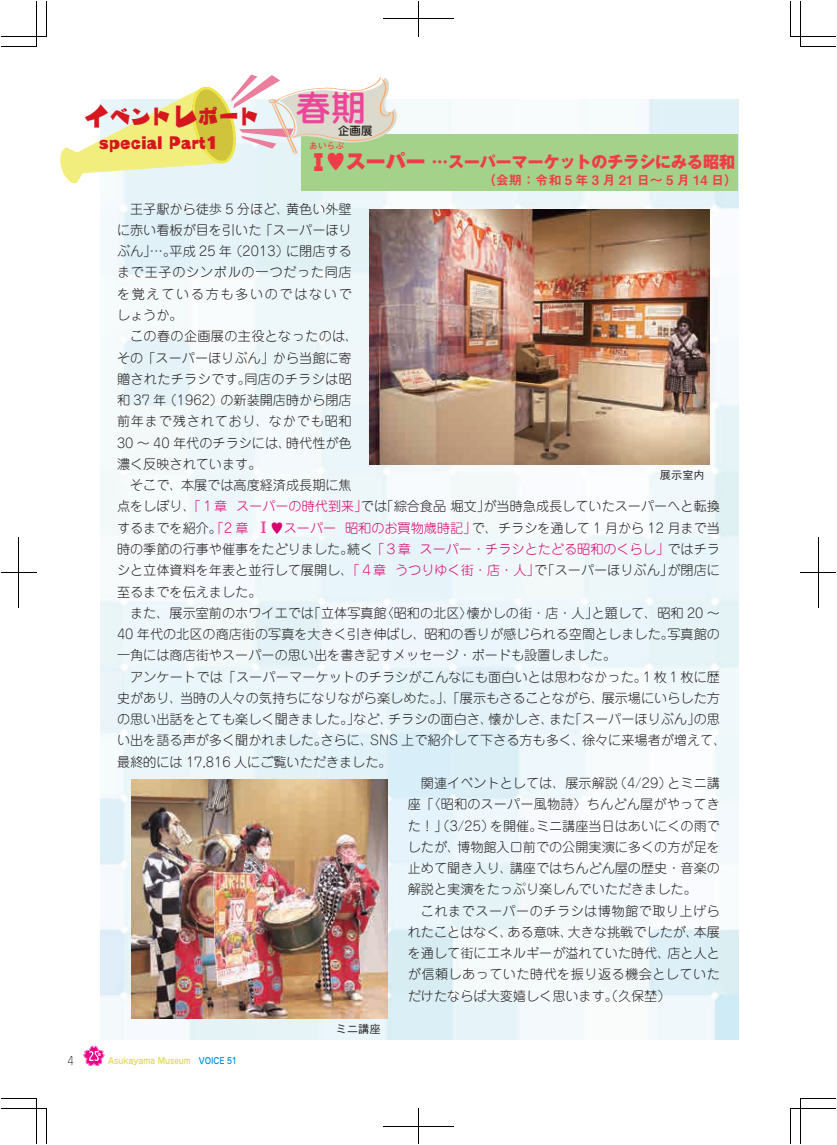
<style>
.page{position:relative;width:837px;height:1145px;background:#fff}
.page>*{position:absolute;margin:0;border:0;box-sizing:border-box;transform-origin:0 0}
.t1{font:500 35px "Jun 34 Pro";color:#ed4599}
.t2{font:20px "Rowdy CID EB";letter-spacing:.025em;color:#d7171f}
.t3{font:600 17.25px "Baskerville";color:#ed4599;scale:.87 1}
.t4{font:800 16.25px "Gothic MB101 Pro";color:#ee3d49}
.t5{font:16.25px "Rowdy CID EB";color:#d7171f}
.t6{font:300 13.12px "Jun 101 Pro";color:#231f20}
.t7{font:300 13.12px "Jun 101 Pro";letter-spacing:.035em;color:#231f20}
.t8{font:300 13.12px "Jun 101 Pro";letter-spacing:.025em;color:#231f20}
.t9{font:13.12px "Midashi Go Pro MB31";letter-spacing:.25em;color:#ee3d49}
.t10{font:300 13.12px "Jun 101 Pro";letter-spacing:.055em;color:#231f20}
.t11{font:300 13.12px "Jun 101 Pro";letter-spacing:.06em;color:#231f20}
.t12{font:300 13.12px "Jun 101 Pro";letter-spacing:.125em;color:#231f20}
.t13{font:500 11.38px "Jun 34 Pro";color:#231f20}
.t14{font:11.25px "DFHS Gothic Std W3";color:#231f20}
.t15{font:300 11.25px "Jun 101 Pro";color:#231f20;scale:.9 1}
.t16{font:500 8.75px "Jun 34 Pro";color:#e0d84c;scale:.9 1}
.t17{font:700 8.75px "Futo Go B101 Pro";color:#ee3d49}
.s1{font-size:26px}
.s2{font-family:"Blackoak Std";font-weight:400;font-size:23.75px}
.s3{font-weight:900;font-size:20px}
.s4{color:#d6026d}
.s5{color:#008fd5}
</style>
<div class="page">
<img style="left:100px;top:502px;width:510px;height:537px">
<img style="left:100px;top:100px;width:638px;height:402px">
<div style="left:300px;top:134px;width:437px;height:57px;background:#a5d28a"></div>
<svg style="left:60px;top:74px;width:336px;height:111px"></svg>
<svg style="left:83px;top:1045px;width:21px;height:21px"></svg>
<img style="left:369px;top:209px;width:340px;height:255px">
<img style="left:131px;top:780px;width:256px;height:238px">
<hr style="left:1px;top:1098px;width:35px;height:1px;background:#000">
<hr style="left:1px;top:46px;width:35px;height:1px;background:#000">
<hr style="left:800px;top:1098px;width:35px;height:1px;background:#000">
<hr style="left:800px;top:46px;width:35px;height:1px;background:#000">
<hr style="left:46px;top:1108px;width:1px;height:35px;background:#000">
<hr style="left:790px;top:1108px;width:1px;height:35px;background:#000">
<hr style="left:46px;top:1px;width:1px;height:35px;background:#000">
<hr style="left:790px;top:1px;width:1px;height:35px;background:#000">
<hr style="left:1px;top:36px;width:45px;height:1px;background:#000">
<hr style="left:36px;top:1px;width:1px;height:45px;background:#000">
<hr style="left:790px;top:36px;width:45px;height:1px;background:#000">
<hr style="left:800px;top:1px;width:1px;height:45px;background:#000">
<hr style="left:1px;top:1108px;width:45px;height:1px;background:#000">
<hr style="left:36px;top:1098px;width:1px;height:45px;background:#000">
<hr style="left:790px;top:1108px;width:45px;height:1px;background:#000">
<hr style="left:800px;top:1098px;width:1px;height:45px;background:#000">
<hr style="left:418px;top:1px;width:1px;height:35px;background:#000">
<hr style="left:418px;top:1108px;width:1px;height:35px;background:#000">
<hr style="left:1px;top:572px;width:35px;height:1px;background:#000">
<hr style="left:800px;top:572px;width:35px;height:1px;background:#000">
<hr style="left:383px;top:18px;width:70px;height:1px;background:#000">
<hr style="left:383px;top:1126px;width:70px;height:1px;background:#000">
<hr style="left:18px;top:537px;width:1px;height:70px;background:#000">
<hr style="left:817px;top:537px;width:1px;height:70px;background:#000">
<h2 class="t2" style="left:83px;top:102px;width:177px"><span class="s1">イ</span>ベント<span class="s1">レ</span>ポート</h2>
<p class="t5" style="left:99px;top:131px;width:120px">special Part1</p>
<h1 class="t1" style="left:295px;top:80px;width:72px">春期</h1>
<p class="t13" style="left:338px;top:122px;width:36px">企画展</p>
<p class="t17" style="left:309px;top:139px;width:36px">あいらぶ</p>
<p class="t4" style="left:314px;top:148px;width:422px"><span class="s2">I</span> <span class="s3">♥スーパー</span> …スーパーマーケットのチラシにみる昭和</p>
<p class="t9" style="left:482px;top:169px;width:256px">（会期：令和5年3月21日～5月14日）</p>
<p class="t6" style="left:117px;top:198px;width:236px">　王子駅から徒歩 5 分ほど、黄色い外壁</p>
<p class="t6" style="left:117px;top:219px;width:236px">に赤い看板が目を引いた「スーパーほり</p>
<p class="t6" style="left:117px;top:241px;width:236px">ぶん」…。平成 25 年（2013）に閉店する</p>
<p class="t10" style="left:117px;top:262px;width:236px">まで王子のシンボルの一つだった同店</p>
<p class="t12" style="left:117px;top:283px;width:236px">を覚えている方も多いのではないで</p>
<p class="t6" style="left:117px;top:304px;width:67px">しょうか。</p>
<p class="t8" style="left:117px;top:326px;width:243px">　この春の企画展の主役となったのは、</p>
<p class="t6" style="left:117px;top:347px;width:236px">その「スーパーほりぶん」から当館に寄</p>
<p class="t8" style="left:117px;top:368px;width:236px">贈されたチラシです。同店のチラシは昭</p>
<p class="t6" style="left:117px;top:390px;width:236px">和 37 年（1962）の新装開店時から閉店</p>
<p class="t11" style="left:117px;top:411px;width:236px">前年まで残されており、なかでも昭和</p>
<p class="t6" style="left:117px;top:432px;width:236px">30 ～ 40 年代のチラシには、時代性が色</p>
<p class="t6" style="left:117px;top:453px;width:146px">濃く反映されています。</p>
<p class="t6" style="left:117px;top:475px;width:236px">　そこで、本展では高度経済成長期に焦</p>
<p class="t6" style="left:117px;top:496px;width:604px">点をしぼり、<span class="s4">「１章 スーパーの時代到来」</span>では「綜合食品 堀文」が当時急成長していたスーパーへと転換</p>
<p class="t6" style="left:117px;top:517px;width:604px">するまでを紹介。<span class="s4">「2 章 　♥スーパー 昭和のお買物歳時記」</span>で、チラシを通して 1 月から 12 月まで当</p>
<p class="t6" style="left:117px;top:538px;width:604px">時の季節の行事や催事をたどりました。続く<span class="s4">「３章 スーパー・チラシとたどる昭和のくらし」</span>ではチラ</p>
<p class="t6" style="left:117px;top:560px;width:604px">シと立体資料を年表と並行して展開し、<span class="s4">「４章 うつりゆく街・店・人」</span>で「スーパーほりぶん」が閉店に</p>
<p class="t6" style="left:117px;top:581px;width:146px">至るまでを伝えました。</p>
<p class="t6" style="left:117px;top:602px;width:604px">　また、展示室前のホワイエでは「立体写真館〈昭和の北区〉懐かしの街・店・人」と題して、昭和 20 ～</p>
<p class="t6" style="left:117px;top:623px;width:604px">40 年代の北区の商店街の写真を大きく引き伸ばし、昭和の香りが感じられる空間としました。写真館の</p>
<p class="t6" style="left:117px;top:645px;width:500px">一角には商店街やスーパーの思い出を書き記すメッセージ・ボードも設置しました。</p>
<p class="t6" style="left:117px;top:666px;width:604px">　アンケートでは「スーパーマーケットのチラシがこんなにも面白いとは思わなかった。１枚１枚に歴</p>
<p class="t6" style="left:117px;top:687px;width:604px">史があり、当時の人々の気持ちになりながら楽しめた。」、「展示もさることながら、展示場にいらした方</p>
<p class="t6" style="left:117px;top:708px;width:604px">の思い出話をとても楽しく聞きました。」など、チラシの面白さ、懐かしさ、また「スーパーほりぶん」の思</p>
<p class="t6" style="left:117px;top:730px;width:610px">い出を語る声が多く聞かれました。さらに、SNS 上で紹介して下さる方も多く、徐々に来場者が増えて、</p>
<p class="t6" style="left:117px;top:751px;width:276px">最終的には 17,816 人にご覧いただきました。</p>
<p class="t6" style="left:407px;top:772px;width:313px">　関連イベントとしては、展示解説（4/29）とミニ講</p>
<p class="t6" style="left:407px;top:793px;width:313px">座「〈昭和のスーパー風物詩〉ちんどん屋がやってき</p>
<p class="t6" style="left:407px;top:815px;width:313px">た！」（3/25）を開催。ミニ講座当日はあいにくの雨で</p>
<p class="t6" style="left:407px;top:836px;width:313px">したが、博物館入口前での公開実演に多くの方が足を</p>
<p class="t6" style="left:407px;top:857px;width:313px">止めて聞き入り、講座ではちんどん屋の歴史・音楽の</p>
<p class="t6" style="left:407px;top:879px;width:290px">解説と実演をたっぷり楽しんでいただきました。</p>
<p class="t7" style="left:407px;top:900px;width:313px">　これまでスーパーのチラシは博物館で取り上げら</p>
<p class="t6" style="left:407px;top:921px;width:313px">れたことはなく、ある意味、大きな挑戦でしたが、本展</p>
<p class="t6" style="left:407px;top:942px;width:313px">を通して街にエネルギーが溢れていた時代、店と人と</p>
<p class="t7" style="left:407px;top:964px;width:313px">が信頼しあっていた時代を振り返る機会としていた</p>
<p class="t6" style="left:407px;top:985px;width:264px">だけたならば大変嬉しく思います。（久保埜）</p>
<p class="t14" style="left:659px;top:468px;width:46px">展示室内</p>
<h3 class="t3" style="left:260px;top:515px;width:8px">I</h3>
<p class="t15" style="left:67px;top:1051px;width:9px">4</p>
<p class="t16" style="left:108px;top:1053px;width:145px">Asukayama Museum <span class="s5">VOICE 51</span></p>
<p class="t14" style="left:335px;top:1023px;width:46px">ミニ講座</p>
</div>
